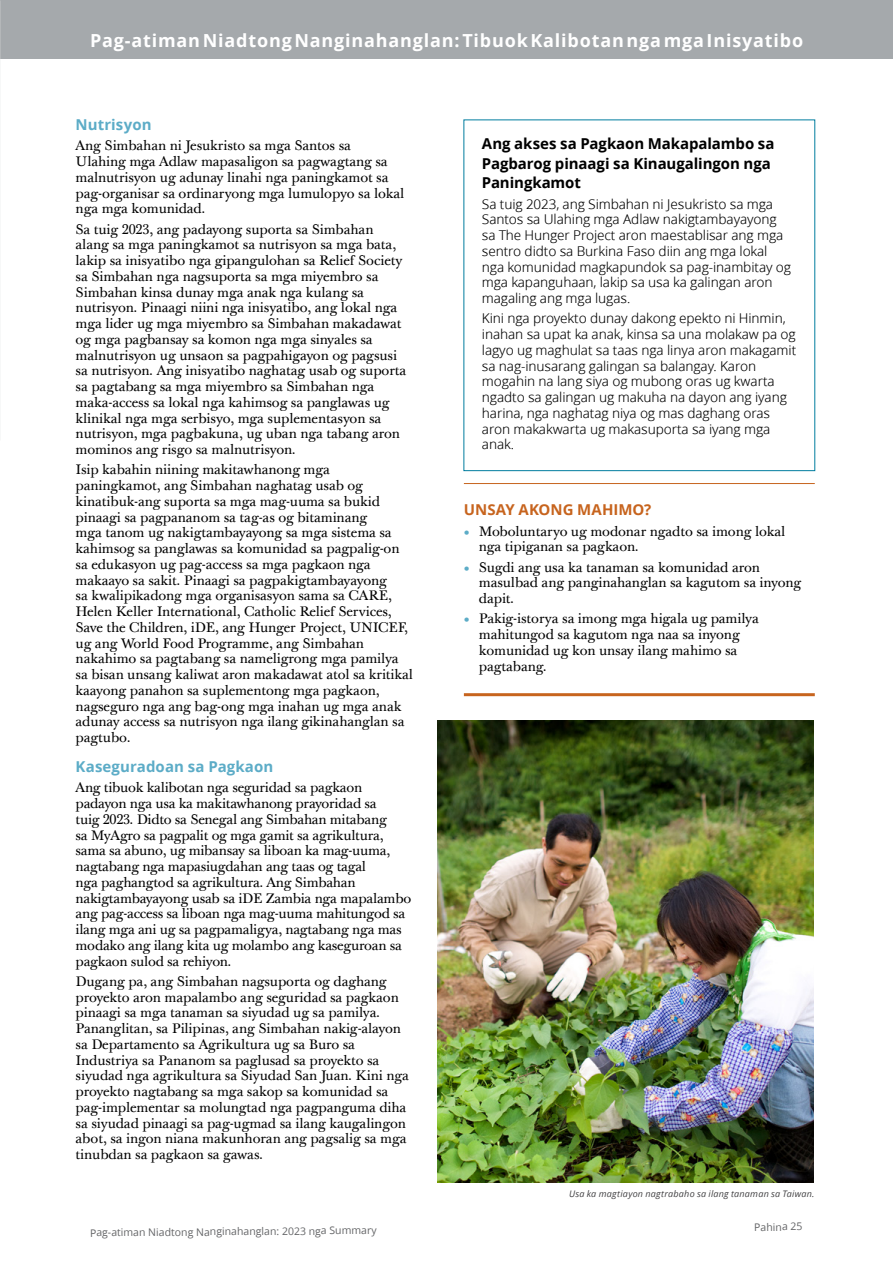
<style>
.page{position:relative;width:893px;height:1263px;background:#fff}
.page>*{position:absolute;margin:0;border:0;box-sizing:border-box;transform-origin:0 0}
.t1{font:700 18px "Zoramlds Lat";letter-spacing:.045em;color:#fff}
.para_beneficiaryHead-border{font:700 15px/19.5px "Zoramlds Lat";letter-spacing:-.005em;color:#000}
.para_Subtitle-H2{font:700 15px "Zoramlds Lat";letter-spacing:.005em;color:#5cacc7}
.para_what_can_i_do_HEAD{font:700 15px "Zoramlds Lat";color:#c7641e}
.para_Copy{font:13.5px/15.8px "Mc Kay Prolds Lat";letter-spacing:-.01em;color:#000}
.para_beneficiaryBody-borderLast{font:13.5px/15.8px "Zoramlds Lat";letter-spacing:-.01em;color:#000}
.para_beneficiaryBody-border{font:13.5px/15.8px "Zoramlds Lat";letter-spacing:-.01em;color:#000}
.t2{font:10.5px "Zoramlds Lat";color:#636466}
.para_Caption{font:italic 9px "Zoramlds Lat";letter-spacing:.025em;color:#414042}
.s1{color:#5cacc7}
</style>
<div class="page">
<div style="left:0;top:0;width:893px;height:59px;background:#a5a9ac"></div>
<img style="left:0;top:0;width:1px;height:440px">
<img style="left:437px;top:721px;width:376px;height:461px">
<hr style="left:464px;top:483px;width:351px;height:1px;background:#c7641e">
<hr style="left:464px;top:693px;width:351px;height:3px;background:#c7641e">
<h1 class="t1" style="left:90px;top:27px;width:715px">Pag-atiman Niadtong Nanginahanglan: Tibuok Kalibotan nga mga Inisyatibo</h1>
<p class="para_Subtitle-H2" style="left:76px;top:113px;width:77px">Nutrisyon</p>
<p class="para_Copy" style="left:76px;top:138px;width:330px">Ang Simbahan ni Jesukristo sa mga Santos sa Ulahing mga Adlaw mapasaligon sa pagwagtang sa malnutrisyon ug adunay linahi nga paningkamot sa pag-organisar sa ordinaryong mga lumulopyo sa lokal nga mga komunidad.</p>
<p class="para_Copy" style="left:76px;top:221px;width:332px">Sa tuig 2023, ang padayong suporta sa Simbahan alang sa mga paningkamot sa nutrisyon sa mga bata, lakip sa inisyatibo nga gipangulohan sa Relief Society sa Simbahan nga nagsuporta sa mga miyembro sa Simbahan kinsa dunay mga anak nga kulang sa nutrisyon. Pinaagi niini nga inisyatibo, ang lokal nga mga lider ug mga miyembro sa Simbahan makadawat og mga pagbansay sa komon nga mga sinyales sa malnutrisyon ug unsaon sa pagpahigayon og pagsusi sa nutrisyon. Ang inisyatibo naghatag usab og suporta sa pagtabang sa mga miyembro sa Simbahan nga maka-access sa lokal nga kahimsog sa panglawas ug klinikal nga mga serbisyo, mga suplementasyon sa nutrisyon, mga pagbakuna, ug uban nga tabang aron mominos ang risgo sa malnutrisyon.</p>
<p class="para_Copy" style="left:76px;top:462px;width:339px">Isip kabahin niining makitawhanong mga paningkamot, ang Simbahan naghatag usab og kinatibuk-ang suporta sa mga mag-uuma sa bukid pinaagi sa pagpananom sa tag-as og bitaminang<br>mga tanom ug nakigtambayayong sa mga sistema sa kahimsog sa panglawas sa komunidad sa pagpalig-on sa edukasyon ug pag-access sa mga pagkaon nga makaayo sa sakit. Pinaagi sa pagpakigtambayayong<br>sa kwalipikadong mga organisasyon sama sa CARE, Helen Keller International, Catholic Relief Services, Save the Children, iDE, ang Hunger Project, UNICEF, ug ang World Food Programme, ang Simbahan nakahimo sa pagtabang sa nameligrong mga pamilya sa bisan unsang kaliwat aron makadawat atol sa kritikal kaayong panahon sa suplementong mga pagkaon, nagseguro nga ang bag-ong mga inahan ug mga anak adunay access sa nutrisyon nga ilang gikinahanglan sa pagtubo.</p>
<p class="para_Subtitle-H2" style="left:76px;top:755px;width:199px">Kaseguradoan sa Pagkaon</p>
<p class="para_Copy" style="left:76px;top:780px;width:337px">Ang tibuok kalibotan nga seguridad sa pagkaon padayon nga usa ka makitawhanong prayoridad sa<br>tuig 2023. Didto sa Senegal ang Simbahan mitabang<br>sa MyAgro sa pagpalit og mga gamit sa agrikultura, sama sa abuno, ug mibansay sa liboan ka mag-uuma, nagtabang nga mapasiugdahan ang taas og tagal<br>nga paghangtod sa agrikultura. Ang Simbahan nakigtambayayong usab sa iDE Zambia nga mapalambo ang pag-access sa liboan nga mag-uuma mahitungod sa ilang mga ani ug sa pagpamaligya, nagtabang nga mas modako ang ilang kita ug molambo ang kaseguroan sa pagkaon sulod sa rehiyon.</p>
<p class="para_Copy" style="left:76px;top:973px;width:335px">Dugang pa, ang Simbahan nagsuporta og daghang proyekto aron mapalambo ang seguridad sa pagkaon pinaagi sa mga tanaman sa siyudad ug sa pamilya.<br>Pananglitan, sa Pilipinas, ang Simbahan nakig-alayon sa Departamento sa Agrikultura ug sa Buro sa Industriya sa Pananom sa paglusad sa proyekto sa siyudad nga agrikultura sa Siyudad San Juan. Kini nga proyekto nagtabang sa mga sakop sa komunidad sa pag-implementar sa molungtad nga pagpanguma diha sa siyudad pinaagi sa pag-ugmad sa ilang kaugalingon abot, sa ingon niana makunhoran ang pagsalig sa mga tinubdan sa pagkaon sa gawas.</p>
<p class="t2" style="left:90px;top:1226px;width:288px;rotate:-1deg">Pag-atiman Niadtong Nanginahanglan: 2023 nga Summary</p>
<p class="para_beneficiaryHead-border" style="left:482px;top:134px;width:294px">Ang akses sa Pagkaon Makapalambo sa<br>Pagbarog pinaagi sa Kinaugalingon nga<br>Paningkamot</p>
<p class="para_beneficiaryBody-border" style="left:482px;top:196px;width:311px">Sa tuig 2023, ang Simbahan ni Jesukristo sa mga Santos sa Ulahing mga Adlaw nakigtambayayong sa The Hunger Project aron maestablisar ang mga sentro didto sa Burkina Faso diin ang mga lokal nga komunidad magkapundok sa pag-inambitay og mga kapanguhaan, lakip sa usa ka galingan aron magaling ang mga lugas.</p>
<p class="para_beneficiaryBody-borderLast" style="left:482px;top:311px;width:316px">Kini nga proyekto dunay dakong epekto ni Hinmin, inahan sa upat ka anak, kinsa sa una molakaw pa og lagyo ug maghulat sa taas nga linya aron makagamit sa nag-inusarang galingan sa balangay. Karon mogahin na lang siya og mubong oras ug kwarta ngadto sa galingan ug makuha na dayon ang iyang harina, nga naghatag niya og mas daghang oras aron makakwarta ug makasuporta sa iyang mga anak.</p>
<p class="para_what_can_i_do_HEAD" style="left:464px;top:499px;width:189px">UNSAY AKONG MAHIMO?</p>
<p class="para_Copy" style="left:479px;top:523px;width:308px;text-indent:-15px"><span class="s1">•</span> Moboluntaryo ug modonar ngadto sa imong lokal nga tipiganan sa pagkaon.</p>
<p class="para_Copy" style="left:479px;top:559px;width:324px;text-indent:-15px"><span class="s1">•</span> Sugdi ang usa ka tanaman sa komunidad aron masulbad ang panginahanglan sa kagutom sa inyong dapit.</p>
<p class="para_Copy" style="left:479px;top:611px;width:282px;text-indent:-15px"><span class="s1">•</span> Pakig-istorya sa imong mga higala ug pamilya mahitungod sa kagutom nga naa sa inyong komunidad ug kon unsay ilang mahimo sa pagtabang.</p>
<p class="para_Caption" style="left:569px;top:1187px;width:247px">Usa ka magtiayon nagtrabaho sa ilang tanaman sa Taiwan.</p>
<p class="t2" style="left:754px;top:1219px;width:50px;rotate:-1deg">Pahina 25</p>
</div>
